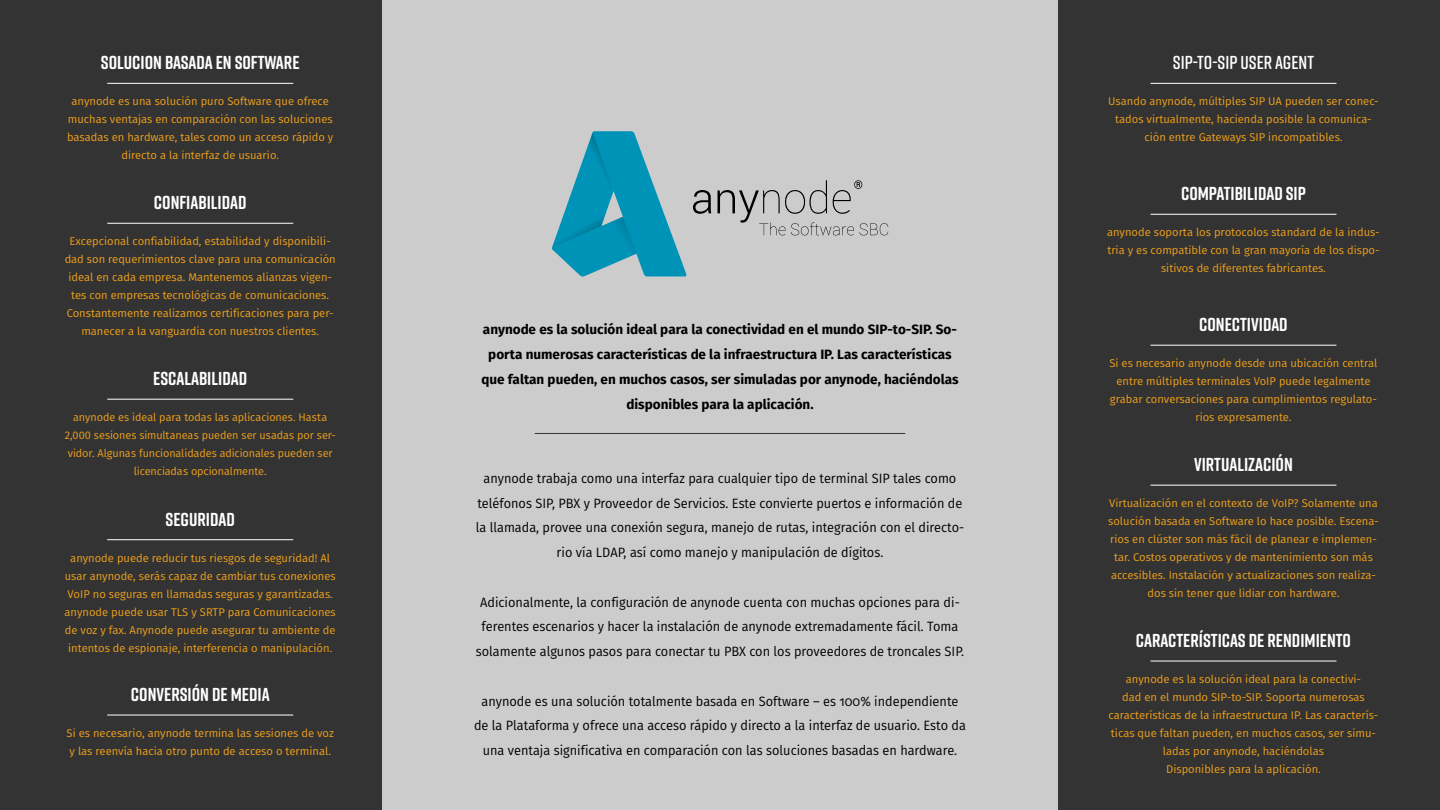
<style>
.page{position:relative;width:1440px;height:810px;background:#fff}
.page>*{position:absolute;margin:0;border:0;box-sizing:border-box;transform-origin:0 0}
.t1{font:700 18.75px "Rift Soft";color:#fff}
.t2{font:600 18.75px "Rift Soft";color:#fff}
.t3{font:13.5px/24.8px "Fira Sans";color:#000;text-align:center;scale:.95 1}
.t4{font:700 13.5px/24.8px "Fira Sans";color:#000;text-align:center}
.t5{font:11.25px/18px "Fira Sans";color:#f0a11b;text-align:center}
.t6{font:11.02px/18px "Fira Sans";letter-spacing:-.005em;color:#f0a11b;text-align:center}
</style>
<div class="page">
<div style="left:382px;top:0;width:676px;height:810px;background:#ccc"></div>
<div style="left:1058px;top:0;width:382px;height:810px;background:#333"></div>
<div style="left:0;top:0;width:382px;height:810px;background:#333"></div>
<hr style="left:1150px;top:83px;width:186px;height:1px;background:#fff">
<hr style="left:1150px;top:485px;width:186px;height:1px;background:#fff">
<hr style="left:1150px;top:345px;width:186px;height:1px;background:#fff">
<hr style="left:1150px;top:661px;width:186px;height:1px;background:#fff">
<hr style="left:1150px;top:214px;width:186px;height:1px;background:#fff">
<hr style="left:535px;top:433px;width:370px;height:1px;background:#333">
<hr style="left:107px;top:83px;width:186px;height:1px;background:#fff">
<hr style="left:107px;top:715px;width:186px;height:1px;background:#fff">
<hr style="left:107px;top:399px;width:186px;height:1px;background:#fff">
<hr style="left:107px;top:223px;width:186px;height:1px;background:#fff">
<hr style="left:107px;top:539px;width:186px;height:1px;background:#fff">
<svg style="left:552px;top:131px;width:135px;height:146px"></svg>
<svg style="left:693px;top:190px;width:18px;height:24px"></svg>
<svg style="left:718px;top:180px;width:170px;height:55px"></svg>
<h1 class="t1" style="left:101px;top:49px;width:200px">SOLUCION BASADA EN SOFTWARE</h1>
<p class="t5" style="left:67px;top:92px;width:268px">anynode es una solución puro Software que ofrece muchas ventajas en comparación con las soluciones basadas en hardware, tales como un acceso rápido y directo a la interfaz de usuario.</p>
<h1 class="t1" style="left:154px;top:189px;width:94px">CONFIABILIDAD</h1>
<p class="t5" style="left:65px;top:232px;width:273px">Excepcional confiabilidad, estabilidad y disponibili&shy;dad son requerimientos clave para una comunicación ideal en cada empresa. Mantenemos alianzas vigen&shy;tes con empresas tecnológicas de comunicaciones.<br>Constantemente realizamos certificaciones para per&shy;manecer a la vanguardia con nuestros clientes.</p>
<h1 class="t1" style="left:153px;top:365px;width:95px">ESCALABILIDAD</h1>
<p class="t6" style="left:65px;top:408px;width:272px">anynode es ideal para todas las aplicaciones. Hasta 2,000 sesiones simultaneas pueden ser usadas por ser&shy;vidor. Algunas funcionalidades adicionales pueden ser licenciadas opcionalmente.</p>
<h1 class="t1" style="left:166px;top:506px;width:71px">SEGURIDAD</h1>
<p class="t5" style="left:65px;top:549px;width:273px">anynode puede reducir tus riesgos de seguridad! Al usar anynode, serás capaz de cambiar tus conexiones VoIP no seguras en llamadas seguras y garantizadas. anynode puede usar TLS y SRTP para Comunicaciones de voz y fax. Anynode puede asegurar tu ambiente de intentos de espionaje, interferencia o manipulación.</p>
<h1 class="t1" style="left:131px;top:681px;width:140px">CONVERSIÓN DE MEDIA</h1>
<p class="t5" style="left:67px;top:724px;width:269px;text-align:left">Si es necesario, anynode termina las sesiones de voz y las reenvía hacia otro punto de acceso o terminal.</p>
<p class="t4" style="left:481px;top:317px;width:479px">anynode es la solución ideal para la conectividad en el mundo SIP-to-SIP. So&shy;porta numerosas características de la infraestructura IP. Las características que faltan pueden, en muchos casos, ser simuladas por anynode, haciéndolas disponibles para la aplicación.</p>
<p class="t3" style="left:476px;top:465px;width:516px">anynode trabaja como una interfaz para cualquier tipo de terminal SIP tales como teléfonos SIP, PBX y Proveedor de Servicios. Este convierte puertos e información de la llamada, provee una conexión segura, manejo de rutas, integración con el directo&shy;rio vía LDAP, así como manejo y manipulación de dígitos.</p>
<p class="t3" style="left:476px;top:589px;width:516px">Adicionalmente, la configuración de anynode cuenta con muchas opciones para di&shy;ferentes escenarios y hacer la instalación de anynode extremadamente fácil. Toma solamente algunos pasos para conectar tu PBX con los proveedores de troncales SIP.</p>
<p class="t3" style="left:474px;top:688px;width:519px">anynode es una solución totalmente basada en Software – es 100% independiente de la Plataforma y ofrece una acceso rápido y directo a la interfaz de usuario. Esto da una ventaja significativa en comparación con las soluciones basadas en hardware.</p>
<h1 class="t2" style="left:1173px;top:50px;width:143px">SIP-TO-SIP USER AGENT</h1>
<p class="t5" style="left:1108px;top:92px;width:272px">Usando anynode, múltiples SIP UA pueden ser conec&shy;tados virtualmente, hacienda posible la comunica&shy;ción entre Gateways SIP incompatibles.</p>
<h1 class="t1" style="left:1181px;top:180px;width:126px">COMPATIBILIDAD SIP</h1>
<p class="t5" style="left:1107px;top:223px;width:274px">anynode soporta los protocolos standard de la indus&shy;tria y es compatible con la gran mayoría de los dispo&shy;sitivos de diferentes fabricantes.</p>
<h1 class="t1" style="left:1199px;top:311px;width:90px">CONECTIVIDAD</h1>
<p class="t5" style="left:1109px;top:354px;width:270px">Si es necesario anynode desde una ubicación central entre múltiples terminales VoIP puede legalmente grabar conversaciones para cumplimientos regulato&shy;rios expresamente.</p>
<h1 class="t1" style="left:1194px;top:451px;width:100px">VIRTUALIZACIÓN</h1>
<p class="t5" style="left:1108px;top:494px;width:272px">Virtualización en el contexto de VoIP? Solamente una solución basada en Software lo hace posible. Escena&shy;rios en clúster son más fácil de planear e implemen&shy;tar. Costos operativos y de mantenimiento son más accesibles. Instalación y actualizaciones son realiza&shy;dos sin tener que lidiar con hardware.</p>
<h1 class="t1" style="left:1136px;top:627px;width:217px">CARACTERÍSTICAS DE RENDIMIENTO</h1>
<p class="t5" style="left:1109px;top:670px;width:272px">anynode es la solución ideal para la conectivi-<br>dad en el mundo SIP-to-SIP. Soporta numerosas características de la infraestructura IP. Las caracterís&shy;ticas que faltan pueden, en muchos casos, ser simu&shy;ladas por anynode, haciéndolas<br>Disponibles para la aplicación.</p>
</div>
